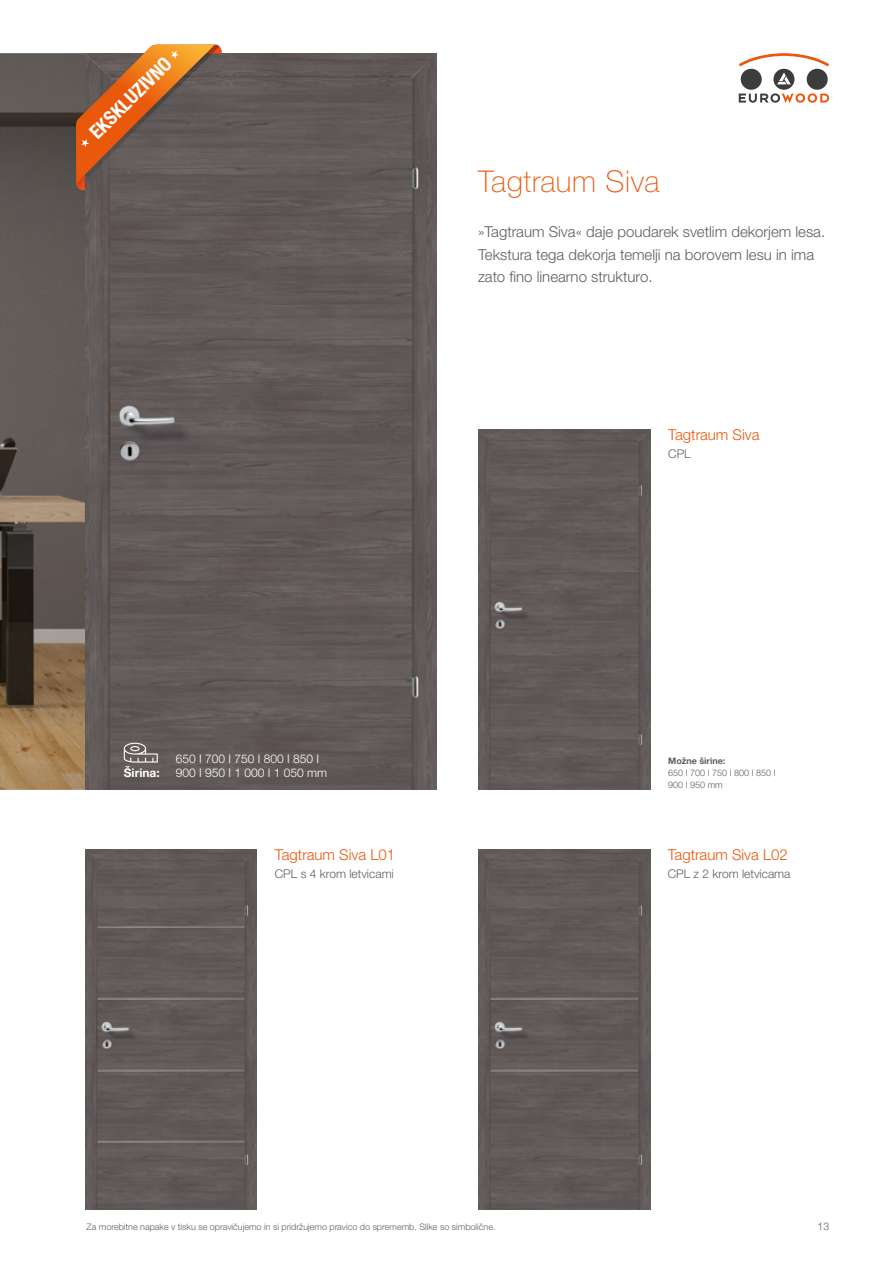
<style>
.page{position:relative;width:893px;height:1263px;background:#fff}
.page>*{position:absolute;margin:0;border:0;box-sizing:border-box;transform-origin:0 0}
.t1{font:100 30px "Helvetica Neue LTW1 G";letter-spacing:.02em;color:#ea580c}
.t2{font:700 condensed 19.5px "Helvetica Neue LTW1 G";color:#fff}
.t3{font:300 15px/22.5px "Helvetica Neue LTW1 G";color:#5f5e5e}
.t4{font:300 15px "Helvetica Neue LTW1 G";color:#ea580c}
.t5{font:300 12px "Helvetica Neue LTW1 G";color:#5f5e5e}
.t6{font:300 12px/13.5px "Helvetica Neue LTW1 G";color:#fff}
.t7{font:700 12px "Helvetica Neue LTW1 G";color:#fff}
.t8{font:300 10.5px "Helvetica Neue LTW1 G";color:#5f5e5e}
.t9{font:300 9px/12px "Helvetica Neue LTW1 G";color:#5f5e5e}
.t10{font:700 9px "Helvetica Neue LTW1 G";color:#5f5e5e}
</style>
<div class="page">
<img style="left:0;top:53px;width:85px;height:737px">
<div style="left:478px;top:429px;width:172px;height:361px;background:#615958"></div>
<div style="left:478px;top:849px;width:172px;height:361px;background:#615958"></div>
<img style="left:85px;top:849px;width:172px;height:361px">
<img style="left:85px;top:53px;width:351px;height:737px">
<svg style="left:124px;top:743px;width:34px;height:19px"></svg>
<svg style="left:739px;top:53px;width:90px;height:50px"></svg>
<svg style="left:76px;top:45px;width:146px;height:145px;background:#916347"></svg>
<h2 class="t2" style="left:85px;top:127px;width:108px;rotate:-45deg">EKSKLUZIVNO</h2>
<h1 class="t1" style="left:478px;top:164px;width:183px">Tagtraum Siva</h1>
<h3 class="t3" style="left:478px;top:221px;width:349px">»Tagtraum Siva« daje poudarek svetlim dekorjem lesa.<br>Tekstura tega dekorja temelji na borovem lesu in ima zato fino linearno strukturo.</h3>
<h3 class="t4" style="left:668px;top:426px;width:93px">Tagtraum Siva</h3>
<h3 class="t5" style="left:668px;top:447px;width:24px">CPL</h3>
<h3 class="t7" style="left:124px;top:765px;width:37px">Širina:</h3>
<h3 class="t6" style="left:176px;top:752px;width:153px">650 I 700 I 750 I 800 I 850 I<br>900 I 950 I 1 000 I 1 050 mm</h3>
<p class="t10" style="left:668px;top:755px;width:59px">Možne širine:</p>
<p class="t9" style="left:668px;top:767px;width:109px">650 I 700 I 750 I 800 I 850 I<br>900 I 950 mm</p>
<h3 class="t4" style="left:275px;top:846px;width:122px">Tagtraum Siva L01</h3>
<h3 class="t5" style="left:275px;top:866px;width:120px">CPL s 4 krom letvicami</h3>
<h3 class="t4" style="left:668px;top:846px;width:122px">Tagtraum Siva L02</h3>
<h3 class="t5" style="left:668px;top:866px;width:124px">CPL z 2 krom letvicama</h3>
<p class="t9" style="left:86px;top:1221px;width:410px">Za morebitne napake v tisku se opravičujemo in si pridržujemo pravico do sprememb. Slike so simbolične.</p>
<p class="t8" style="left:817px;top:1220px;width:13px">13</p>
</div>
